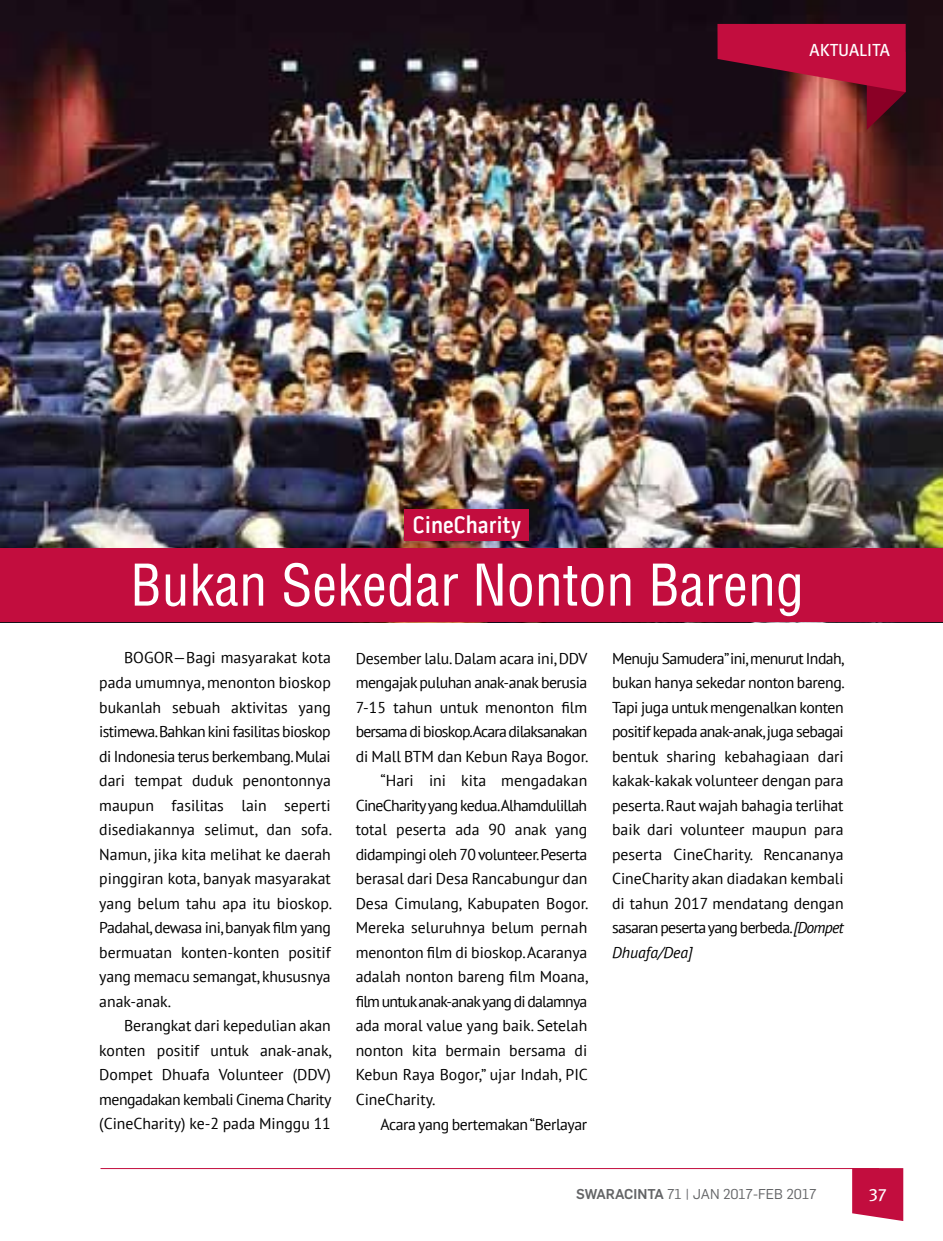
<style>
.page{position:relative;width:943px;height:1241px;background:#fff}
.page>*{position:absolute;margin:0;border:0;box-sizing:border-box;transform-origin:0 0}
.t1{font:condensed 56px "Helvetica LT Std";color:#fff}
.t2{font:600 24.5px "Pill Gothic 300 mg";color:#fff}
.t3{font:17.5px "Meta Pro";color:#fff}
.t4{font:15.75px/24.5px "PT Sans";letter-spacing:-.005em;color:#000;text-align:justify}
.t5{font:15.75px "PT Sans";letter-spacing:-.05em;color:#000}
.t6{font:15.75px "PT Sans";letter-spacing:-.04em;color:#000}
.t7{font:15.75px "PT Sans";letter-spacing:-.035em;color:#000}
.t8{font:15.75px "PT Sans";letter-spacing:-.03em;color:#000}
.t9{font:15.75px "PT Sans";letter-spacing:-.025em;color:#000}
.t10{font:14px "Flama";color:#636466}
.s1{font-style:italic}
.s2{font-weight:500}
</style>
<div class="page">
<img style="left:0;top:0;width:943px;height:622px">
<div style="left:0;top:548px;width:943px;height:73px;background:#c20d3e"></div>
<svg style="left:852px;top:1168px;width:51px;height:52px;background:#c51b49"></svg>
<svg style="left:717px;top:24px;width:188px;height:106px;background:#8e1b34"></svg>
<hr style="left:100px;top:1167px;width:779px;height:1px;background:#c20d3e">
<div style="left:404px;top:509px;width:124px;height:32px;background:#c20d3e"></div>
<p class="t3" style="left:809px;top:39px;width:82px">AKTUALITA</p>
<h2 class="t2" style="left:413px;top:509px;width:110px">CineCharity</h2>
<h1 class="t1" style="left:130px;top:550px;width:675px">Bukan Sekedar Nonton Bareng</h1>
<p class="t4" style="left:99px;top:645px;width:234px;text-indent:25px">BOGOR—Bagi masyarakat kota pada umumnya, menonton bioskop bukanlah sebuah aktivitas yang istimewa.Bahkan kini fasilitas bioskop di Indonesia terus berkembang. Mulai dari tempat duduk penontonnya maupun fasilitas lain seperti disediakannya selimut, dan sofa.<br>Namun, jika kita melihat ke daerah pinggiran kota, banyak masyarakat yang belum tahu apa itu bioskop.<br>Padahal, dewasa ini, banyak film yang bermuatan konten-konten positif yang memacu semangat, khususnya anak-anak.</p>
<p class="t4" style="left:99px;top:1012px;width:234px;text-indent:25px">Berangkat dari kepedulian akan konten positif untuk anak-anak, Dompet Dhuafa Volunteer (DDV) mengadakan kembali Cinema Charity (CineCharity) ke-2 pada Minggu 11</p>
<p class="t4" style="left:356px;top:645px;width:233px">Desember lalu. Dalam acara ini, DDV</p>
<p class="t8" style="left:356px;top:672px;width:233px">mengajak puluhan anak-anak berusia</p>
<p class="t4" style="left:356px;top:694px;width:233px">7-15 tahun untuk menonton film</p>
<p class="t5" style="left:356px;top:721px;width:233px">bersama di bioskop.Acara dilaksanakan</p>
<p class="t4" style="left:356px;top:743px;width:234px">di Mall BTM dan Kebun Raya Bogor.</p>
<p class="t4" style="left:380px;top:768px;width:208px">“Hari ini kita mengadakan</p>
<p class="t6" style="left:356px;top:795px;width:233px">CineCharity yang kedua.Alhamdulillah</p>
<p class="t4" style="left:356px;top:817px;width:233px">total peserta ada 90 anak yang</p>
<p class="t7" style="left:356px;top:844px;width:233px">didampingi oleh 70 volunteer. Peserta</p>
<p class="t4" style="left:356px;top:866px;width:233px">berasal dari Desa Rancabungur dan</p>
<p class="t4" style="left:356px;top:890px;width:234px">Desa Cimulang, Kabupaten Bogor.</p>
<p class="t4" style="left:356px;top:915px;width:233px">Mereka seluruhnya belum pernah</p>
<p class="t4" style="left:356px;top:939px;width:233px">menonton film di bioskop. Acaranya</p>
<p class="t4" style="left:356px;top:964px;width:234px">adalah nonton bareng film Moana,</p>
<p class="t5" style="left:356px;top:991px;width:233px">film untuk anak-anak yang di dalamnya</p>
<p class="t4" style="left:356px;top:1013px;width:233px">ada moral value yang baik. Setelah</p>
<p class="t4" style="left:356px;top:1037px;width:233px">nonton kita bermain bersama di</p>
<p class="t4" style="left:356px;top:1062px;width:234px">Kebun Raya Bogor,” ujar Indah, PIC</p>
<p class="t4" style="left:356px;top:1086px;width:81px">CineCharity.</p>
<p class="t9" style="left:380px;top:1113px;width:208px">Acara yang bertemakan “Berlayar</p>
<p class="t4" style="left:612px;top:645px;width:234px">Menuju Samudera”ini, menurut Indah, bukan hanya sekedar nonton bareng.<br>Tapi juga untuk mengenalkan konten positif kepada anak-anak,juga sebagai bentuk sharing kebahagiaan dari kakak-kakak volunteer dengan para peserta. Raut wajah bahagia terlihat baik dari volunteer maupun para peserta CineCharity. Rencananya CineCharity akan diadakan kembali di tahun 2017 mendatang dengan sasaran peserta yang berbeda.<span class="s1">[Dompet Dhuafa/Dea]</span></p>
<p class="t10" style="left:576px;top:1183px;width:242px"><span class="s2">SWARACINTA</span> 71 | JAN 2017-FEB 2017</p>
<p class="t3" style="left:868px;top:1180px;width:19px">37</p>
</div>
